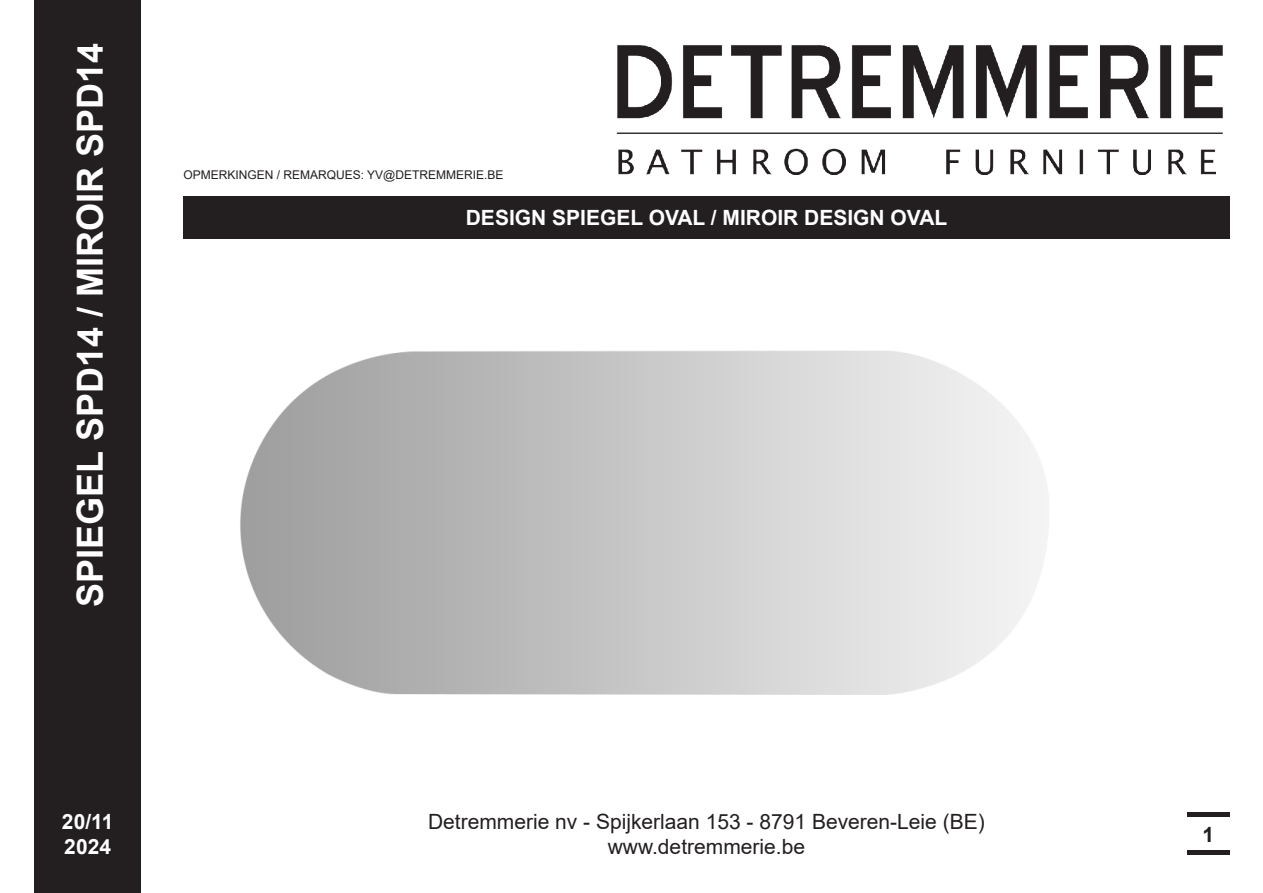
<style>
.page{position:relative;width:1263px;height:893px;background:#fff}
.page>*{position:absolute;margin:0;border:0;box-sizing:border-box;transform-origin:0 0}
.t1{font:700 36px "Arial";color:#fff}
.t2{font:21px "Arial";color:#231f20}
.t3{font:700 21px "Arial";color:#fff}
.t4{font:700 21px "Arial";color:#231f20}
.t5{font:12px "Arial";color:#231f20}
</style>
<div class="page">
<div style="left:35px;top:1px;width:106px;height:892px;background:#231f20"></div>
<img style="left:616px;top:45px;width:607px;height:130px">
<div style="left:183px;top:196px;width:1046px;height:43px;background:#231f20"></div>
<hr style="left:1187px;top:813px;width:42px;height:4px;background:#231f20">
<hr style="left:1187px;top:851px;width:42px;height:4px;background:#231f20">
<p class="t1" style="left:65px;top:607px;width:565px;rotate:-90deg">SPIEGEL SPD14 / MIROIR SPD14</p>
<p class="t5" style="left:183px;top:167px;width:322px">OPMERKINGEN / REMARQUES: YV@DETREMMERIE.BE</p>
<p class="t3" style="left:466px;top:203px;width:483px">DESIGN SPIEGEL OVAL / MIROIR DESIGN OVAL</p>
<p class="t3" style="left:62px;top:807px;width:53px">20/11</p>
<p class="t3" style="left:64px;top:832px;width:48px">2024</p>
<p class="t2" style="left:428px;top:807px;width:558px">Detremmerie nv - Spijkerlaan 153 - 8791 Beveren-Leie (BE)</p>
<p class="t2" style="left:608px;top:832px;width:199px">www.detremmerie.be</p>
<p class="t4" style="left:1202px;top:819px;width:13px">1</p>
</div>
